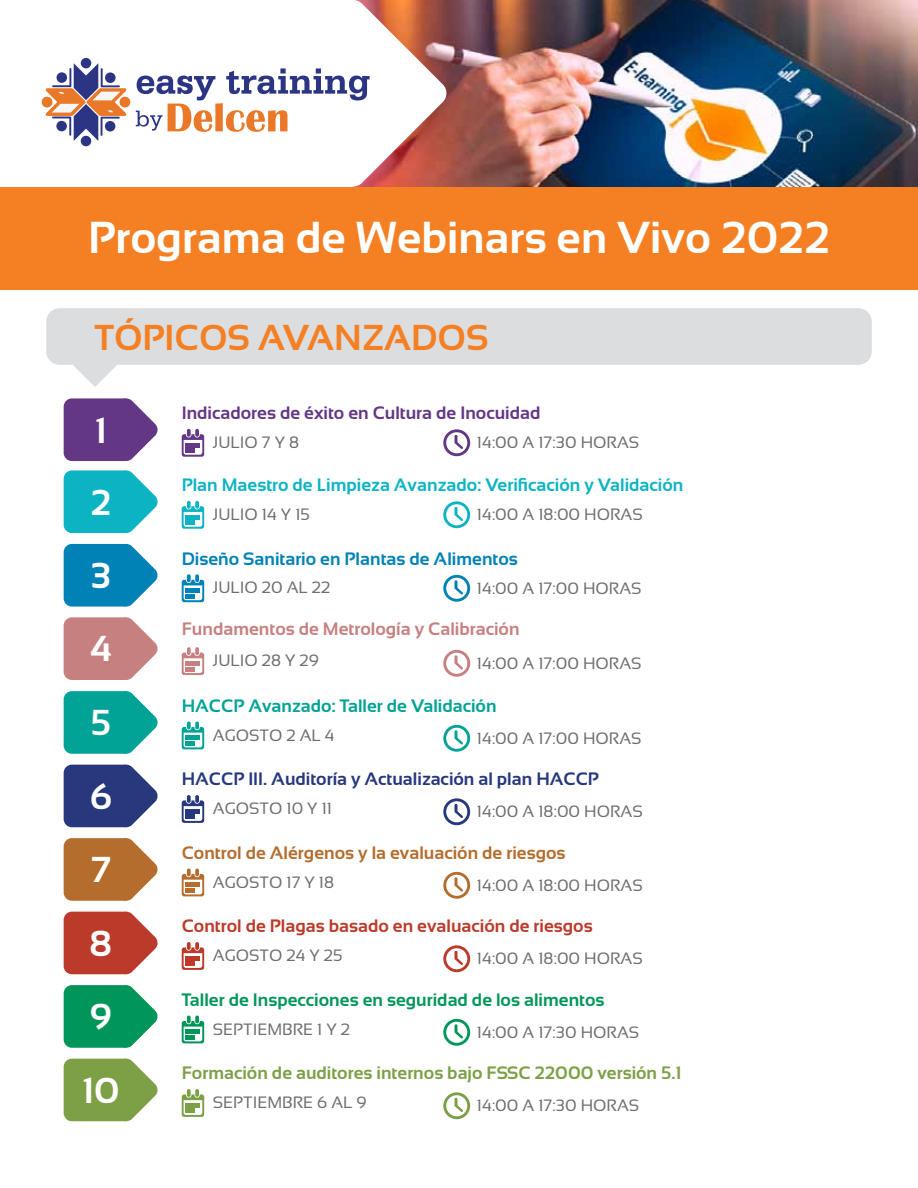
<style>
.page{position:relative;width:918px;height:1188px;background:#fff}
.page>*{position:absolute;margin:0;border:0;box-sizing:border-box;transform-origin:0 0}
.t1{font:700 44.7px "Sansation";color:#fff}
.t2{font:700 36px "Sansation";color:#f57f23}
.t3{font:700 36px/73.3px "Sansation";color:#fff;text-align:center}
.t4{font:700 18px "Sansation";color:#0cb4c3}
.t5{font:700 18px "Sansation";color:#7da047}
.t6{font:700 18px "Sansation";color:#009659}
.t7{font:700 18px "Sansation";color:#27387d}
.t8{font:700 18px "Sansation";color:#bc3a29}
.t9{font:700 18px "Sansation";color:#b46d2d}
.t10{font:700 18px "Sansation";color:#643785}
.t11{font:700 18px "Sansation";color:#0082b7}
.t12{font:700 18px "Sansation";color:#c78080}
.t13{font:700 18px "Sansation";color:#00a395}
.t14{font:16.5px "Sansation";color:#6d6e71}
</style>
<div class="page">
<img style="left:448px;top:0;width:470px;height:186px">
<div style="left:0;top:187px;width:918px;height:103px;background:#f57f23"></div>
<svg style="left:41px;top:0;width:407px;height:187px"></svg>
<div style="left:42px;top:97px;width:10px;height:10px;background:#e97828;border-radius:50%"></div>
<svg style="left:443px;top:429px;width:27px;height:27px"></svg>
<svg style="left:182px;top:429px;width:22px;height:28px"></svg>
<svg style="left:443px;top:501px;width:27px;height:27px"></svg>
<svg style="left:182px;top:501px;width:22px;height:28px"></svg>
<div style="left:47px;top:309px;width:824px;height:56px;background:#dcddde;border-radius:13px"></div>
<svg style="left:73px;top:365px;width:44px;height:22px"></svg>
<svg style="left:64px;top:398px;width:94px;height:64px;background:#7c5798"></svg>
<svg style="left:64px;top:470px;width:94px;height:64px;background:#33c0cc"></svg>
<svg style="left:64px;top:543px;width:94px;height:64px;background:#2896c2"></svg>
<svg style="left:64px;top:691px;width:94px;height:63px;background:#25b0a4"></svg>
<svg style="left:64px;top:617px;width:94px;height:63px;background:#cf9292"></svg>
<svg style="left:64px;top:764px;width:94px;height:64px;background:#495791"></svg>
<svg style="left:64px;top:838px;width:94px;height:63px;background:#bf824b"></svg>
<svg style="left:64px;top:911px;width:94px;height:64px;background:#c6594b"></svg>
<svg style="left:64px;top:985px;width:94px;height:63px;background:#25a571"></svg>
<svg style="left:64px;top:1058px;width:94px;height:64px;background:#91af64"></svg>
<svg style="left:443px;top:575px;width:27px;height:27px"></svg>
<svg style="left:182px;top:574px;width:22px;height:28px"></svg>
<svg style="left:443px;top:650px;width:27px;height:27px"></svg>
<svg style="left:182px;top:647px;width:22px;height:28px"></svg>
<svg style="left:443px;top:725px;width:27px;height:27px"></svg>
<svg style="left:182px;top:722px;width:22px;height:27px"></svg>
<svg style="left:443px;top:798px;width:27px;height:27px"></svg>
<svg style="left:182px;top:795px;width:22px;height:28px"></svg>
<svg style="left:443px;top:872px;width:27px;height:27px"></svg>
<svg style="left:182px;top:869px;width:22px;height:27px"></svg>
<svg style="left:443px;top:945px;width:27px;height:27px"></svg>
<svg style="left:182px;top:942px;width:22px;height:28px"></svg>
<svg style="left:443px;top:1019px;width:27px;height:27px"></svg>
<svg style="left:182px;top:1016px;width:22px;height:27px"></svg>
<svg style="left:443px;top:1092px;width:27px;height:27px"></svg>
<svg style="left:182px;top:1089px;width:22px;height:28px"></svg>
<h1 class="t1" style="left:88px;top:212px;width:743px">Programa de Webinars en Vivo 2022</h1>
<h2 class="t2" style="left:95px;top:317px;width:395px">TÓPICOS AVANZADOS</h2>
<h2 class="t3" style="left:82px;top:394px;width:39px">1<br>2<br>3<br>4<br>5<br>6<br>7<br>8<br>9<br>10</h2>
<p class="t10" style="left:182px;top:403px;width:360px">Indicadores de éxito en Cultura de Inocuidad</p>
<p class="t14" style="left:213px;top:433px;width:88px">JULIO 7 Y 8</p>
<p class="t14" style="left:477px;top:433px;width:164px">14:00 A 17:30 HORAS</p>
<p class="t4" style="left:182px;top:475px;width:503px">Plan Maestro de Limpieza Avanzado: Verificación y Validación</p>
<p class="t14" style="left:213px;top:505px;width:99px">JULIO 14 Y 15</p>
<p class="t14" style="left:477px;top:505px;width:167px">14:00 A 18:00 HORAS</p>
<p class="t11" style="left:182px;top:548px;width:338px">Diseño Sanitario en Plantas de Alimentos</p>
<p class="t14" style="left:213px;top:579px;width:119px">JULIO 20 AL 22</p>
<p class="t14" style="left:477px;top:579px;width:166px">14:00 A 17:00 HORAS</p>
<p class="t12" style="left:182px;top:619px;width:339px">Fundamentos de Metrología y Calibración</p>
<p class="t14" style="left:213px;top:651px;width:107px">JULIO 28 Y 29</p>
<p class="t14" style="left:477px;top:654px;width:166px">14:00 A 17:00 HORAS</p>
<p class="t13" style="left:182px;top:695px;width:316px">HACCP Avanzado: Taller de Validación</p>
<p class="t14" style="left:213px;top:726px;width:123px">AGOSTO 2 AL 4</p>
<p class="t14" style="left:477px;top:729px;width:166px">14:00 A 17:00 HORAS</p>
<p class="t7" style="left:182px;top:769px;width:419px">HACCP III. Auditoría y Actualización al plan HACCP</p>
<p class="t14" style="left:213px;top:799px;width:121px">AGOSTO 10 Y 11</p>
<p class="t14" style="left:477px;top:802px;width:167px">14:00 A 18:00 HORAS</p>
<p class="t9" style="left:182px;top:842px;width:385px">Control de Alérgenos y la evaluación de riesgos</p>
<p class="t14" style="left:213px;top:873px;width:123px">AGOSTO 17 Y 18</p>
<p class="t14" style="left:477px;top:876px;width:167px">14:00 A 18:00 HORAS</p>
<p class="t8" style="left:182px;top:916px;width:413px">Control de Plagas basado en evaluación de riesgos</p>
<p class="t14" style="left:213px;top:946px;width:131px">AGOSTO 24 Y 25</p>
<p class="t14" style="left:477px;top:949px;width:167px">14:00 A 18:00 HORAS</p>
<p class="t6" style="left:182px;top:989px;width:424px">Taller de Inspecciones en seguridad de los alimentos</p>
<p class="t14" style="left:213px;top:1020px;width:139px">SEPTIEMBRE 1 Y 2</p>
<p class="t14" style="left:477px;top:1023px;width:164px">14:00 A 17:30 HORAS</p>
<p class="t5" style="left:182px;top:1063px;width:501px">Formación de auditores internos bajo FSSC 22000 versión 5.1</p>
<p class="t14" style="left:213px;top:1093px;width:155px">SEPTIEMBRE 6 AL 9</p>
<p class="t14" style="left:477px;top:1096px;width:164px">14:00 A 17:30 HORAS</p>
</div>
